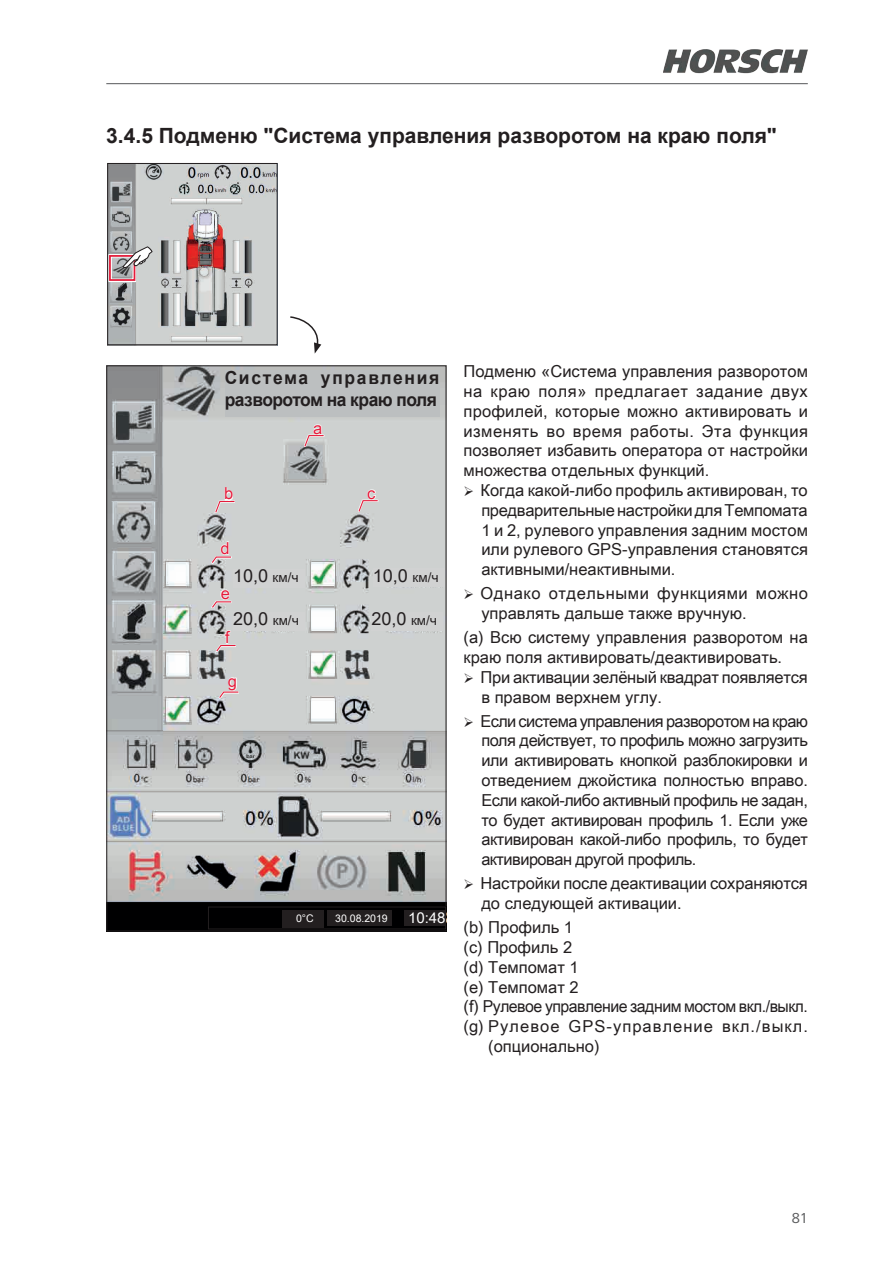
<style>
.page{position:relative;width:893px;height:1263px;background:#fff}
.page>*{position:absolute;margin:0;border:0;box-sizing:border-box;transform-origin:0 0}
.ueberschrift3{font:700 21px "Arial";color:#231f20}
.t1{font:700 18px/21.6px "Arial";letter-spacing:-.02em;color:#231f20}
.t2{font:18px "Arial Unicode MS";color:#231f20}
.t3{font:16.5px/19.8px "Arial Unicode MS";color:#231f20;text-align:justify}
.t4{font:16.5px/19.8px "Arial Unicode MS";letter-spacing:.035em;color:#231f20}
.t5{font:16.5px "Arial Unicode MS";letter-spacing:-.03em;color:#231f20}
.t6{font:16.5px "Arial Unicode MS";letter-spacing:-.02em;color:#231f20}
.t7{font:16.5px "Arial Unicode MS";letter-spacing:.065em;color:#231f20}
.t8{font:16.5px "Arial Unicode MS";letter-spacing:.04em;color:#231f20}
.t9{font:16.5px "Arial Unicode MS";letter-spacing:.03em;color:#231f20}
.t10{font:16.5px "Arial Unicode MS";color:#e41c3b}
.t11{font:15px "Arial Unicode MS";color:#fff}
.t12{font:15px "Frutiger Next LTW1 G";color:#57585a}
.t13{font:10.5px "Arial Unicode MS";color:#fff}
.s1{font-size:13.5px}
</style>
<div class="page">
<hr style="left:106px;top:83px;width:702px;height:1px;background:#57585a">
<img style="left:663px;top:49px;width:145px;height:24px">
<img style="left:109px;top:165px;width:166px;height:178px">
<div style="left:107px;top:163px;width:170px;height:182px;border:1px solid #231f20"></div>
<div style="left:108px;top:254px;width:28px;height:28px;border:4px solid #fff"></div>
<div style="left:109px;top:255px;width:26px;height:26px;border:2px solid #e41c3b"></div>
<img style="left:108px;top:367px;width:336px;height:562px">
<svg style="left:290px;top:316px;width:31px;height:38px"></svg>
<svg style="left:303px;top:434px;width:22px;height:14px"></svg>
<svg style="left:313px;top:424px;width:9px;height:10px"></svg>
<svg style="left:214px;top:500px;width:22px;height:14px"></svg>
<svg style="left:224px;top:487px;width:9px;height:13px"></svg>
<svg style="left:358px;top:499px;width:20px;height:1px"></svg>
<svg style="left:358px;top:500px;width:21px;height:13px"></svg>
<svg style="left:367px;top:489px;width:9px;height:10px"></svg>
<svg style="left:211px;top:556px;width:21px;height:8px"></svg>
<svg style="left:221px;top:541px;width:8px;height:14px"></svg>
<svg style="left:211px;top:601px;width:21px;height:8px"></svg>
<svg style="left:221px;top:589px;width:9px;height:11px"></svg>
<svg style="left:215px;top:644px;width:22px;height:8px"></svg>
<svg style="left:225px;top:630px;width:6px;height:13px"></svg>
<svg style="left:218px;top:691px;width:22px;height:8px"></svg>
<svg style="left:228px;top:677px;width:9px;height:14px"></svg>
<div style="left:233px;top:569px;width:71px;height:19px;background:#d1d2d2"></div>
<div style="left:233px;top:612px;width:72px;height:19px;background:#d1d2d2"></div>
<div style="left:373px;top:569px;width:71px;height:18px;background:#d1d2d2"></div>
<div style="left:371px;top:612px;width:72px;height:18px;background:#d1d2d2"></div>
<div style="left:225px;top:371px;width:214px;height:46px;background:#bcbfc0"></div>
<div style="left:210px;top:908px;width:234px;height:19px;background:#000001"></div>
<div style="left:208px;top:906px;width:238px;height:23px;border:1px solid #231f20"></div>
<div style="left:282px;top:910px;width:42px;height:17px;background:#231f20"></div>
<div style="left:327px;top:910px;width:65px;height:16px;background:#231f20"></div>
<div style="left:404px;top:910px;width:41px;height:16px;background:#231f20"></div>
<svg style="left:121px;top:243px;width:33px;height:33px"></svg>
<p class="ueberschrift3" style="left:106px;top:121px;width:672px">3.4.5 Подменю "Система управления разворотом на краю поля"</p>
<p class="t1" style="left:225px;top:367px;width:216px">Система управления разворотом на краю поля</p>
<p class="t10" style="left:313px;top:416px;width:11px">a</p>
<p class="t10" style="left:224px;top:482px;width:11px">b</p>
<p class="t10" style="left:367px;top:481px;width:10px">c</p>
<p class="t10" style="left:220px;top:536px;width:11px">d</p>
<p class="t10" style="left:221px;top:581px;width:11px">e</p>
<p class="t10" style="left:225px;top:625px;width:6px">f</p>
<p class="t10" style="left:228px;top:669px;width:11px">g</p>
<p class="t2" style="left:233px;top:563px;width:67px">10,0 <span class="s1">км/ч</span></p>
<p class="t2" style="left:233px;top:606px;width:67px">20,0 <span class="s1">км/ч</span></p>
<p class="t2" style="left:373px;top:562px;width:67px">10,0 <span class="s1">км/ч</span></p>
<p class="t2" style="left:371px;top:606px;width:67px">20,0 <span class="s1">км/ч</span></p>
<p class="t13" style="left:296px;top:911px;width:19px">0°C</p>
<p class="t13" style="left:335px;top:911px;width:54px">30.08.2019</p>
<p class="t11" style="left:408px;top:907px;width:39px">10:48</p>
<p class="t3" style="left:463px;top:361px;width:346px">Подменю «Система управления разворотом</p>
<p class="t8" style="left:463px;top:379px;width:346px">на краю поля» предлагает задание двух</p>
<p class="t3" style="left:463px;top:401px;width:346px">профилей, которые можно активировать и</p>
<p class="t9" style="left:463px;top:419px;width:346px">изменять во время работы. Эта функция</p>
<p class="t3" style="left:463px;top:440px;width:346px">позволяет избавить оператора от настройки</p>
<p class="t3" style="left:463px;top:460px;width:247px">множества отдельных функций.</p>
<p class="t3" style="left:480px;top:480px;width:329px">Когда какой-либо профиль активирован, то</p>
<p class="t6" style="left:481px;top:498px;width:328px">предварительные настройки для Темпомата</p>
<p class="t3" style="left:481px;top:520px;width:328px">1 и 2, рулевого управления задним мостом</p>
<p class="t3" style="left:481px;top:539px;width:328px">или рулевого GPS-управления становятся</p>
<p class="t3" style="left:481px;top:559px;width:196px">активными/неактивными.</p>
<p class="t4" style="left:480px;top:583px;width:329px">Однако отдельными функциями можно управлять дальше также вручную.</p>
<p class="t3" style="left:463px;top:627px;width:346px">(a) Всю систему управления разворотом на</p>
<p class="t3" style="left:463px;top:647px;width:320px">краю поля активировать/деактивировать.</p>
<p class="t3" style="left:480px;top:667px;width:329px">При активации зелёный квадрат появляется</p>
<p class="t3" style="left:481px;top:686px;width:182px">в правом верхнем углу.</p>
<p class="t3" style="left:480px;top:711px;width:329px">Если система управления разворотом на краю поля действует, то профиль можно загрузить или активировать кнопкой разблокировки и отведением джойстика полностью вправо.<br>Если какой-либо активный профиль не задан, то будет активирован профиль 1. Если уже активирован какой-либо профиль, то будет активирован другой профиль.</p>
<p class="t3" style="left:480px;top:873px;width:329px">Настройки после деактивации сохраняются до следующей активации.</p>
<p class="t3" style="left:463px;top:917px;width:111px">(b) Профиль 1</p>
<p class="t3" style="left:463px;top:937px;width:110px">(c) Профиль 2</p>
<p class="t3" style="left:463px;top:957px;width:117px">(d) Темпомат 1</p>
<p class="t3" style="left:463px;top:976px;width:117px">(e) Темпомат 2</p>
<p class="t5" style="left:463px;top:994px;width:346px">(f) Рулевое управление задним мостом вкл./выкл.</p>
<p class="t7" style="left:463px;top:1014px;width:346px">(g) Рулевое GPS-управление вкл./выкл.</p>
<p class="t3" style="left:488px;top:1036px;width:113px">(опционально)</p>
<p class="t12" style="left:792px;top:1209px;width:18px">81</p>
</div>
